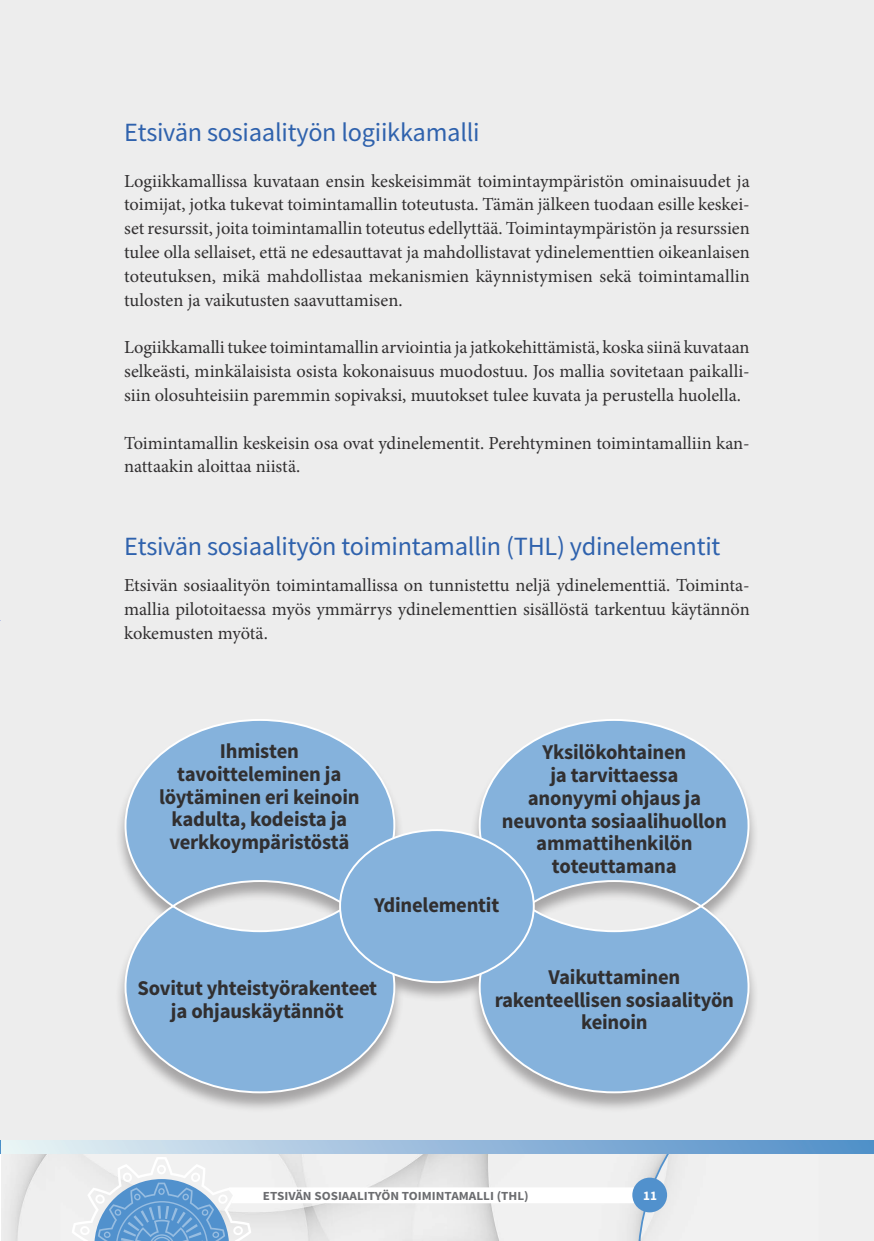
<style>
.page{position:relative;width:874px;height:1241px;background:#fff}
.page>*{position:absolute;margin:0;border:0;box-sizing:border-box;transform-origin:0 0}
.Otsikko_1{font:26.25px "Source Sans Pro";letter-spacing:-.01em;color:#2f62ad}
.Ydinelementit{font:700 21px/22.8px "Source Sans Pro";letter-spacing:-.01em;color:#312f30;text-align:center}
.Leipis{font:18.38px/23.8px "Minion Pro";color:#312f30;text-align:justify}
.t1{font:700 13.12px "Source Sans Pro";color:#fff}
.t2{font:700 12.42px "Source Sans Pro";color:#6c6d70;scale:1.06 1}
</style>
<div class="page">
<div style="left:0;top:0;width:873px;height:1146px;background:#ededed"></div>
<div style="left:0;top:1153px;width:873px;height:87px;background:#efefef"></div>
<svg style="left:72px;top:1153px;width:601px;height:88px"></svg>
<div style="left:632px;top:1177px;width:34px;height:35px;background:#5191cd;border-radius:50%"></div>
<svg style="left:2px;top:1140px;width:871px;height:13px;background:#9bbddd"></svg>
<svg style="left:0;top:1140px;width:1px;height:13px"></svg>
<div style="left:115px;top:719px;width:643px;height:393px;background:#231f20;opacity:.35"></div>
<svg style="left:477px;top:719px;width:273px;height:375px"></svg>
<svg style="left:123px;top:719px;width:273px;height:375px"></svg>
<div style="left:340px;top:830px;width:193px;height:151px;background:#85b2dc;border-radius:50%"></div>
<h2 class="Otsikko_1" style="left:124px;top:116px;width:357px">Etsivän sosiaalityön logiikkamalli</h2>
<p class="Leipis" style="left:124px;top:169px;width:627px">Logiikkamallissa kuvataan ensin keskeisimmät toimintaympäristön ominaisuudet ja toimijat, jotka tukevat toimintamallin toteutusta. Tämän jälkeen tuodaan esille keskei&shy;set resurssit, joita toimintamallin toteutus edellyttää. Toimintaympäristön ja resurssien tulee olla sellaiset, että ne edesauttavat ja mahdollistavat ydinelementtien oikeanlaisen toteutuksen, mikä mahdollistaa mekanismien käynnistymisen sekä toimintamallin tulosten ja vaikutusten saavuttamisen.</p>
<p class="Leipis" style="left:124px;top:335px;width:627px">Logiikkamalli tukee toimintamallin arviointia ja jatkokehittämistä, koska siinä kuvataan selkeästi, minkälaisista osista kokonaisuus muodostuu. Jos mallia sovitetaan paikalli&shy;siin olosuhteisiin paremmin sopivaksi, muutokset tulee kuvata ja perustella huolella.</p>
<p class="Leipis" style="left:124px;top:431px;width:627px">Toimintamallin keskeisin osa ovat ydinelementit. Perehtyminen toimintamalliin kan&shy;nattaakin aloittaa niistä.</p>
<h2 class="Otsikko_1" style="left:124px;top:530px;width:597px">Etsivän sosiaalityön toimintamallin (THL) ydinelementit</h2>
<p class="Leipis" style="left:124px;top:573px;width:627px">Etsivän sosiaalityön toimintamallissa on tunnistettu neljä ydinelementtiä. Toiminta&shy;mallia pilotoitaessa myös ymmärrys ydinelementtien sisällöstä tarkentuu käytännön kokemusten myötä.</p>
<p class="Ydinelementit" style="left:159px;top:740px;width:202px">Ihmisten tavoitteleminen ja löytäminen eri keinoin kadulta, kodeista ja verkkoympäristöstä</p>
<p class="Ydinelementit" style="left:501px;top:741px;width:226px">Yksilökohtainen<br>ja tarvittaessa<br>anonyymi ohjaus ja neuvonta sosiaalihuollon ammattihenkilön toteuttamana</p>
<p class="Ydinelementit" style="left:374px;top:894px;width:127px">Ydinelementit</p>
<p class="Ydinelementit" style="left:137px;top:977px;width:241px">Sovitut yhteistyörakenteet ja ohjauskäytännöt</p>
<p class="Ydinelementit" style="left:494px;top:966px;width:241px">Vaikuttaminen rakenteellisen sosiaalityön keinoin</p>
<p class="t2" style="left:263px;top:1187px;width:252px">ETSIVÄN SOSIAALITYÖN TOIMINTAMALLI (THL)</p>
<p class="t1" style="left:642px;top:1186px;width:15px">11</p>
</div>
